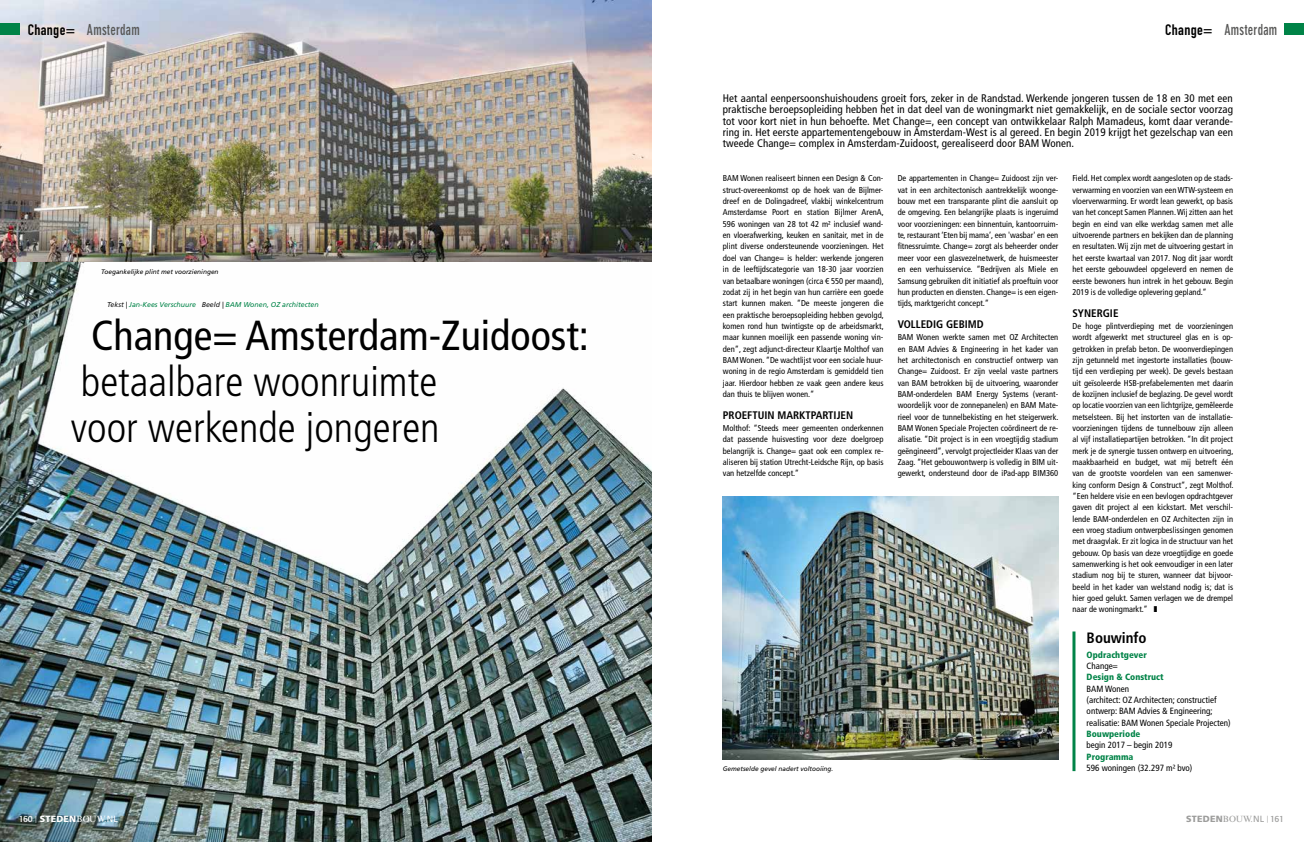
<style>
.page{position:relative;width:1304px;height:842px;background:#fff}
.page>*{position:absolute;margin:0;border:0;box-sizing:border-box;transform-origin:0 0}
.t1{font:300 condensed 42px/46px "Frutiger LT Std";color:#000}
.t2{font:condensed 42px "Frutiger LT Std";color:#000}
.t3{font:700 condensed 15px "DIN Neuzeit Grotesk";letter-spacing:.02em;color:#575756;scale:.89 1}
.t4{font:700 condensed 15px "Frutiger LT Std";color:#000}
.t5{font:condensed 11px/11.3px "Frutiger LT Std";letter-spacing:.01em;color:#000;text-align:justify}
.t6{font:700 condensed 11px "Frutiger LT Std";color:#000}
.t7{font:condensed 9px/11.3px "Frutiger LT Std";color:#000}
.t8{font:900 condensed 9px "Frutiger LT Std";color:#008347}
.t9{font:900 9px "Frutiger LT Std";letter-spacing:.02em;color:#fff}
.t10{font:900 9px "Frutiger LT Std";letter-spacing:.02em;color:#9d9d9c}
.t11{font:condensed 8.5px/11.3px "Frutiger LT Std";color:#000;text-align:justify}
.t12{font:italic 7px "Frutiger LT Std";color:#008347}
.t13{font:italic 6.5px "Frutiger LT Std";color:#000}
.s1{font-family:"DIN Engschrift";font-weight:400;font-stretch:normal;color:#000}
.s2{color:#121212}
.s3{font-family:"Quay Sans ITC Std";font-weight:500;color:#9d9d9c}
.s4{font-family:"Quay Sans ITC Std";font-weight:400;font-size:7px;color:#9d9d9c}
.s5{font-family:"Times New Roman MT Std";font-weight:400}
.s6{font-weight:400}
.s7{font-family:"Quay Sans ITC Std";font-weight:400;font-size:7px}
.s8{font-family:"Quay Sans ITC Std";font-weight:500}
</style>
<div class="page">
<img style="left:723px;top:496px;width:335px;height:264px">
<img style="left:0;top:0;width:652px;height:262px">
<img style="left:0;top:262px;width:652px;height:580px">
<div style="left:1284px;top:24px;width:20px;height:11px;background:#008347"></div>
<div style="left:0;top:24px;width:20px;height:11px;background:#008347"></div>
<hr style="left:1072px;top:631px;width:3px;height:140px;background:#008347">
<h2 class="t3" style="left:28px;top:21px;width:127px"><span class="s1">Change=</span> Amsterdam</h2>
<h2 class="t3" style="left:1165px;top:21px;width:127px"><span class="s1">Change=</span> Amsterdam</h2>
<p class="t13" style="left:101px;top:268px;width:119px">Toegankelijke plint met voorzieningen</p>
<p class="t12" style="left:107px;top:301px;width:213px"><span class="s2">Tekst |</span> Jan-Kees Verschuure <span class="s2">Beeld |</span> BAM Wonen, OZ architecten</p>
<h1 class="t2" style="left:91px;top:311px;width:499px">Change= Amsterdam-Zuidoost:</h1>
<h1 class="t1" style="left:71px;top:359px;width:370px">betaalbare woonruimte voor werkende jongeren</h1>
<p class="t5" style="left:723px;top:93px;width:512px">Het aantal eenpersoonshuishoudens groeit fors, zeker in de Randstad. Werkende jongeren tussen de 18 en 30 met een praktische beroepsopleiding hebben het in dat deel van de woningmarkt niet gemakkelijk, en de sociale sector voorzag tot voor kort niet in hun behoefte. Met Change=, een concept van ontwikkelaar Ralph Mamadeus, komt daar verande&shy;ring in. Het eerste appartementengebouw in Amsterdam-West is al gereed. En begin 2019 krijgt het gezelschap van een tweede Change= complex in Amsterdam-Zuidoost, gerealiseerd door BAM Wonen.</p>
<p class="t11" style="left:723px;top:173px;width:162px">BAM Wonen realiseert binnen een Design &amp; Con&shy;struct-overeenkomst op de hoek van de Bijlmer&shy;dreef en de Dolingadreef, vlakbij winkelcentrum Amsterdamse Poort en station Bijlmer ArenA, 596 woningen van 28 tot 42 m² inclusief wand&shy;en vloerafwerking, keuken en sanitair, met in de plint diverse ondersteunende voorzieningen. Het doel van Change= is helder: werkende jongeren in de leeftijdscategorie van 18-30 jaar voorzien van betaalbare woningen (circa € 550 per maand), zodat zij in het begin van hun carrière een goede start kunnen maken. “De meeste jongeren die een praktische beroepsopleiding hebben gevolgd, komen rond hun twintigste op de arbeidsmarkt, maar kunnen moeilijk een passende woning vin&shy;den”, zegt adjunct-directeur Klaartje Molthof van BAM Wonen. “De wachtlijst voor een sociale huur&shy;woning in de regio Amsterdam is gemiddeld tien jaar. Hierdoor hebben ze vaak geen andere keus dan thuis te blijven wonen.”</p>
<p class="t6" style="left:723px;top:408px;width:132px">PROEFTUIN MARKTPARTIJEN</p>
<p class="t11" style="left:723px;top:422px;width:162px">Molthof: “Steeds meer gemeenten onderkennen dat passende huisvesting voor deze doelgroep belangrijk is. Change= gaat ook een complex re&shy;aliseren bij station Utrecht-Leidsche Rijn, op basis van hetzelfde concept.”</p>
<p class="t13" style="left:723px;top:765px;width:112px">Gemetselde gevel nadert voltooiing.</p>
<p class="t11" style="left:898px;top:173px;width:162px">De appartementen in Change= Zuidoost zijn ver&shy;vat in een architectonisch aantrekkelijk woonge&shy;bouw met een transparante plint die aansluit op de omgeving. Een belangrijke plaats is ingeruimd voor voorzieningen: een binnentuin, kantoorruim&shy;te, restaurant ‘Eten bij mama’, een 'wasbar' en een fitnessruimte. Change= zorgt als beheerder onder meer voor een glasvezelnetwerk, de huismeester en een verhuisservice. “Bedrijven als Miele en Samsung gebruiken dit initiatief als proeftuin voor hun producten en diensten. Change= is een eigen&shy;tijds, marktgericht concept.”</p>
<p class="t6" style="left:898px;top:317px;width:88px">VOLLEDIG GEBIMD</p>
<p class="t11" style="left:898px;top:332px;width:162px">BAM Wonen werkte samen met OZ Architecten en BAM Advies &amp; Engineering in het kader van het architectonisch en constructief ontwerp van Change= Zuidoost. Er zijn veelal vaste partners van BAM betrokken bij de uitvoering, waaronder BAM-onderdelen BAM Energy Systems (verant&shy;woordelijk voor de zonnepanelen) en BAM Mate&shy;rieel voor de tunnelbekisting en het steigerwerk.<br>BAM Wonen Speciale Projecten coördineert de re&shy;alisatie. “Dit project is in een vroegtijdig stadium geëngineerd”, vervolgt projectleider Klaas van der Zaag. “Het gebouwontwerp is volledig in BIM uit&shy;gewerkt, ondersteund door de iPad-app BIM360</p>
<p class="t11" style="left:1072px;top:173px;width:162px">Field. Het complex wordt aangesloten op de stads&shy;verwarming en voorzien van een WTW-systeem en vloerverwarming. Er wordt lean gewerkt, op basis van het concept Samen Plannen. Wij zitten aan het begin en eind van elke werkdag samen met alle uitvoerende partners en bekijken dan de planning en resultaten. Wij zijn met de uitvoering gestart in het eerste kwartaal van 2017. Nog dit jaar wordt het eerste gebouwdeel opgeleverd en nemen de eerste bewoners hun intrek in het gebouw. Begin 2019 is de volledige oplevering gepland.”</p>
<p class="t6" style="left:1072px;top:306px;width:48px">SYNERGIE</p>
<p class="t11" style="left:1072px;top:320px;width:162px">De hoge plintverdieping met de voorzieningen wordt afgewerkt met structureel glas en is op&shy;getrokken in prefab beton. De woonverdiepingen zijn getunneld met ingestorte installaties (bouw&shy;tijd een verdieping per week). De gevels bestaan uit geïsoleerde HSB-prefabelementen met daarin de kozijnen inclusief de beglazing. De gevel wordt op locatie voorzien van een lichtgrijze, gemêleerde metselsteen. Bij het instorten van de installatie&shy;voorzieningen tijdens de tunnelbouw zijn alleen al vijf installatiepartijen betrokken. “In dit project merk je de synergie tussen ontwerp en uitvoering, maakbaarheid en budget, wat mij betreft één van de grootste voordelen van een samenwer&shy;king conform Design &amp; Construct”, zegt Molthof. “Een heldere visie en een bevlogen opdrachtgever gaven dit project al een kickstart. Met verschil&shy;lende BAM-onderdelen en OZ Architecten zijn in een vroeg stadium ontwerpbeslissingen genomen met draagvlak. Er zit logica in de structuur van het gebouw. Op basis van deze vroegtijdige en goede samenwerking is het ook eenvoudiger in een later stadium nog bij te sturen, wanneer dat bijvoor&shy;beeld in het kader van welstand nodig is; dat is hier goed gelukt. Samen verlagen we de drempel naar de woningmarkt.” ❚</p>
<h2 class="t4" style="left:1087px;top:629px;width:62px">Bouwinfo</h2>
<p class="t8" style="left:1087px;top:649px;width:62px">Opdrachtgever</p>
<p class="t7" style="left:1087px;top:660px;width:33px">Change=</p>
<p class="t8" style="left:1087px;top:672px;width:79px">Design &amp; Construct</p>
<p class="t7" style="left:1087px;top:683px;width:145px">BAM Wonen<br>(architect: OZ Architecten; constructief ontwerp: BAM Advies &amp; Engineering; realisatie: BAM Wonen Speciale Projecten)</p>
<p class="t8" style="left:1087px;top:728px;width:55px">Bouwperiode</p>
<p class="t7" style="left:1087px;top:740px;width:87px">begin 2017 – begin 2019</p>
<p class="t8" style="left:1087px;top:751px;width:48px">Programma</p>
<p class="t7" style="left:1087px;top:762px;width:107px">596 woningen (32.297 m² bvo)</p>
<p class="t9" style="left:19px;top:813px;width:101px"><span class="s3">160</span> <span class="s4">|</span> STEDEN<span class="s5">BOUW.</span><span class="s6">NL</span></p>
<p class="t10" style="left:1186px;top:813px;width:99px">STEDEN<span class="s5">BOUW.</span><span class="s6">NL</span> <span class="s7">|</span> <span class="s8">161</span></p>
</div>
